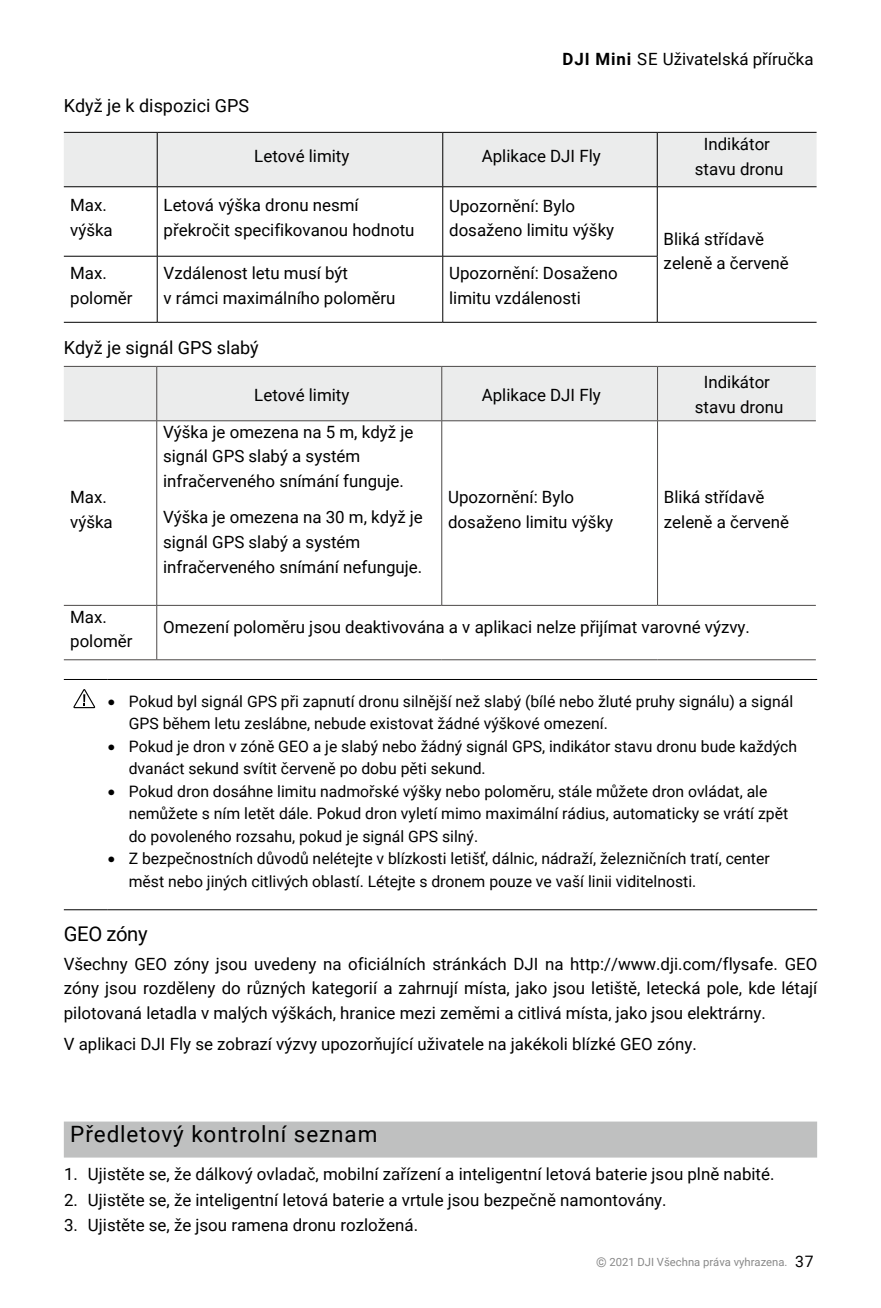
<style>
.page{position:relative;width:881px;height:1308px;background:#fff}
.page>*{position:absolute;margin:0;border:0;box-sizing:border-box;transform-origin:0 0}
._2_二级标题{font:22.5px "Roboto";letter-spacing:.04em;color:#000}
._2_二级标题-2{font:20.25px "Roboto";letter-spacing:-.02em;color:#000}
._4四级标题{font:18px "Roboto";color:#000}
.内文{font:16.88px/24.8px "Roboto";color:#000}
._2_二级标题-3{font:16.88px/24.8px "Roboto";color:#000;text-align:justify}
.数字点{font:16.88px "Roboto";color:#000}
.注意{font:15.75px/22.5px "Roboto";color:#000}
.t1{font:11.25px "Roboto";color:#898989}
.s1{font-weight:700}
.s2{font-size:13.5px}
.s3{font-size:15.75px;color:#000}
</style>
<div class="page">
<div style="left:64px;top:1121px;width:752px;height:36px;background:#bfc0c0"></div>
<div style="left:64px;top:133px;width:752px;height:53px;background:#ebecec"></div>
<hr style="left:64px;top:132px;width:93px;height:1px;background:#000">
<hr style="left:157px;top:132px;width:285px;height:1px;background:#000">
<hr style="left:157px;top:133px;width:1px;height:53px;background:#000">
<hr style="left:442px;top:132px;width:215px;height:1px;background:#000">
<hr style="left:442px;top:133px;width:1px;height:53px;background:#000">
<hr style="left:657px;top:132px;width:159px;height:1px;background:#000">
<hr style="left:656px;top:133px;width:1px;height:53px;background:#000">
<hr style="left:64px;top:186px;width:93px;height:1px;background:#000">
<hr style="left:157px;top:186px;width:285px;height:1px;background:#000">
<hr style="left:157px;top:187px;width:1px;height:69px;background:#000">
<hr style="left:442px;top:186px;width:215px;height:1px;background:#000">
<hr style="left:442px;top:187px;width:1px;height:69px;background:#000">
<hr style="left:657px;top:186px;width:159px;height:1px;background:#000">
<hr style="left:656px;top:187px;width:1px;height:69px;background:#000">
<hr style="left:64px;top:256px;width:93px;height:1px;background:#000">
<hr style="left:157px;top:256px;width:285px;height:1px;background:#000">
<hr style="left:157px;top:256px;width:1px;height:66px;background:#000">
<hr style="left:442px;top:256px;width:215px;height:1px;background:#000">
<hr style="left:442px;top:256px;width:1px;height:66px;background:#000">
<hr style="left:656px;top:256px;width:1px;height:66px;background:#000">
<hr style="left:64px;top:322px;width:93px;height:1px;background:#000">
<hr style="left:157px;top:322px;width:285px;height:1px;background:#000">
<hr style="left:442px;top:322px;width:215px;height:1px;background:#000">
<hr style="left:657px;top:322px;width:159px;height:1px;background:#000">
<div style="left:64px;top:367px;width:751px;height:53px;background:#ebecec"></div>
<hr style="left:64px;top:366px;width:93px;height:1px;background:#4c4948">
<hr style="left:157px;top:366px;width:284px;height:1px;background:#4c4948">
<hr style="left:156px;top:367px;width:1px;height:53px;background:#4c4948">
<hr style="left:441px;top:366px;width:216px;height:1px;background:#4c4948">
<hr style="left:441px;top:367px;width:1px;height:53px;background:#4c4948">
<hr style="left:657px;top:366px;width:158px;height:1px;background:#4c4948">
<hr style="left:657px;top:367px;width:1px;height:53px;background:#4c4948">
<hr style="left:64px;top:420px;width:93px;height:1px;background:#4c4948">
<hr style="left:157px;top:420px;width:284px;height:1px;background:#4c4948">
<hr style="left:156px;top:421px;width:1px;height:184px;background:#4c4948">
<hr style="left:441px;top:420px;width:216px;height:1px;background:#4c4948">
<hr style="left:441px;top:421px;width:1px;height:184px;background:#4c4948">
<hr style="left:657px;top:420px;width:158px;height:1px;background:#4c4948">
<hr style="left:657px;top:421px;width:1px;height:184px;background:#4c4948">
<hr style="left:64px;top:605px;width:93px;height:1px;background:#4c4948">
<hr style="left:157px;top:605px;width:284px;height:1px;background:#4c4948">
<hr style="left:156px;top:605px;width:1px;height:54px;background:#4c4948">
<hr style="left:441px;top:605px;width:216px;height:1px;background:#4c4948">
<hr style="left:657px;top:605px;width:158px;height:1px;background:#4c4948">
<hr style="left:64px;top:659px;width:93px;height:1px;background:#4c4948">
<hr style="left:157px;top:659px;width:284px;height:1px;background:#4c4948">
<hr style="left:441px;top:659px;width:216px;height:1px;background:#4c4948">
<hr style="left:657px;top:659px;width:158px;height:1px;background:#4c4948">
<hr style="left:64px;top:679px;width:43px;height:1px;background:#000">
<hr style="left:107px;top:679px;width:709px;height:1px;background:#000">
<hr style="left:64px;top:909px;width:43px;height:1px;background:#000">
<hr style="left:107px;top:909px;width:709px;height:1px;background:#000">
<svg style="left:73px;top:689px;width:22px;height:19px"></svg>
<p class="_4四级标题" style="left:64px;top:93px;width:187px">Když je k dispozici GPS</p>
<p class="_2_二级标题-3" style="left:562px;top:46px;width:252px"><span class="s1">DJI Mini</span> SE Uživatelská příručka</p>
<p class="内文" style="left:254px;top:143px;width:97px">Letové limity</p>
<p class="内文" style="left:481px;top:143px;width:120px">Aplikace DJI Fly</p>
<p class="内文" style="left:70px;top:192px;width:44px">Max. výška</p>
<p class="内文" style="left:163px;top:192px;width:252px">Letová výška dronu nesmí překročit specifikovanou hodnotu</p>
<p class="内文" style="left:449px;top:193px;width:166px">Upozornění: Bylo dosaženo limitu výšky</p>
<p class="内文" style="left:70px;top:260px;width:64px">Max. poloměr</p>
<p class="内文" style="left:163px;top:260px;width:233px">Vzdálenost letu musí být<br>v rámci maximálního poloměru</p>
<p class="内文" style="left:449px;top:260px;width:170px">Upozornění: Dosaženo limitu vzdálenosti</p>
<p class="_4四级标题" style="left:64px;top:334px;width:196px">Když je signál GPS slabý</p>
<p class="_2_二级标题-3" style="left:254px;top:382px;width:97px">Letové limity</p>
<p class="_2_二级标题-3" style="left:481px;top:382px;width:120px">Aplikace DJI Fly</p>
<p class="内文" style="left:694px;top:131px;width:90px;text-align:center">Indikátor stavu dronu</p>
<p class="内文" style="left:663px;top:225px;width:127px">Bliká střídavě zeleně a červeně</p>
<p class="_2_二级标题-3" style="left:694px;top:369px;width:90px;text-align:center">Indikátor stavu dronu</p>
<p class="内文" style="left:70px;top:484px;width:44px">Max. výška</p>
<p class="内文" style="left:163px;top:418px;width:252px">Výška je omezena na 5 m, když je signál GPS slabý a systém infračerveného snímání funguje.</p>
<p class="内文" style="left:163px;top:504px;width:261px">Výška je omezena na 30 m, když je signál GPS slabý a systém infračerveného snímání nefunguje.</p>
<p class="内文" style="left:448px;top:484px;width:166px">Upozornění: Bylo dosaženo limitu výšky</p>
<p class="内文" style="left:663px;top:484px;width:127px">Bliká střídavě zeleně a červeně</p>
<p class="内文" style="left:70px;top:603px;width:64px">Max. poloměr</p>
<p class="内文" style="left:163px;top:614px;width:588px">Omezení poloměru jsou deaktivována a v aplikaci nelze přijímat varovné výzvy.</p>
<p class="注意" style="left:129px;top:689px;width:665px;text-indent:-21px">• Pokud byl signál GPS při zapnutí dronu silnější než slabý (bílé nebo žluté pruhy signálu) a signál<br>GPS během letu zeslábne, nebude existovat žádné výškové omezení.</p>
<p class="注意" style="left:129px;top:734px;width:669px;text-indent:-21px">• Pokud je dron v zóně GEO a je slabý nebo žádný signál GPS, indikátor stavu dronu bude každých dvanáct sekund svítit červeně po dobu pěti sekund.</p>
<p class="注意" style="left:129px;top:779px;width:660px;text-indent:-21px">• Pokud dron dosáhne limitu nadmořské výšky nebo poloměru, stále můžete dron ovládat, ale nemůžete s ním letět dále. Pokud dron vyletí mimo maximální rádius, automaticky se vrátí zpět do povoleného rozsahu, pokud je signál GPS silný.</p>
<p class="注意" style="left:129px;top:847px;width:642px;text-indent:-21px">• Z bezpečnostních důvodů nelétejte v blízkosti letišť, dálnic, nádraží, železničních tratí, center měst nebo jiných citlivých oblastí. Létejte s dronem pouze ve vaší linii viditelnosti.</p>
<p class="_2_二级标题-2" style="left:64px;top:919px;width:85px">GEO zóny</p>
<p class="_2_二级标题-3" style="left:64px;top:950px;width:754px">Všechny GEO zóny jsou uvedeny na oficiálních stránkách DJI na http://www.dji.com/flysafe. GEO zóny jsou rozděleny do různých kategorií a zahrnují místa, jako jsou letiště, letecká pole, kde létají pilotovaná letadla v malých výškách, hranice mezi zeměmi a citlivá místa, jako jsou elektrárny.</p>
<p class="_2_二级标题-3" style="left:64px;top:1031px;width:634px">V aplikaci DJI Fly se zobrazí výzvy upozorňující uživatele na jakékoli blízké GEO zóny.</p>
<p class="_2_二级标题" style="left:70px;top:1118px;width:309px">Předletový kontrolní seznam</p>
<p class="数字点" style="left:64px;top:1162px;width:711px">1. Ujistěte se, že dálkový ovladač, mobilní zařízení a inteligentní letová baterie jsou plně nabité.</p>
<p class="数字点" style="left:64px;top:1187px;width:604px">2. Ujistěte se, že inteligentní letová baterie a vrtule jsou bezpečně namontovány.</p>
<p class="数字点" style="left:64px;top:1213px;width:355px">3. Ujistěte se, že jsou ramena dronu rozložená.</p>
<p class="t1" style="left:595px;top:1254px;width:219px"><span class="s2">©</span> 2021 DJI Všechna práva vyhrazena. <span class="s3">37</span></p>
</div>
